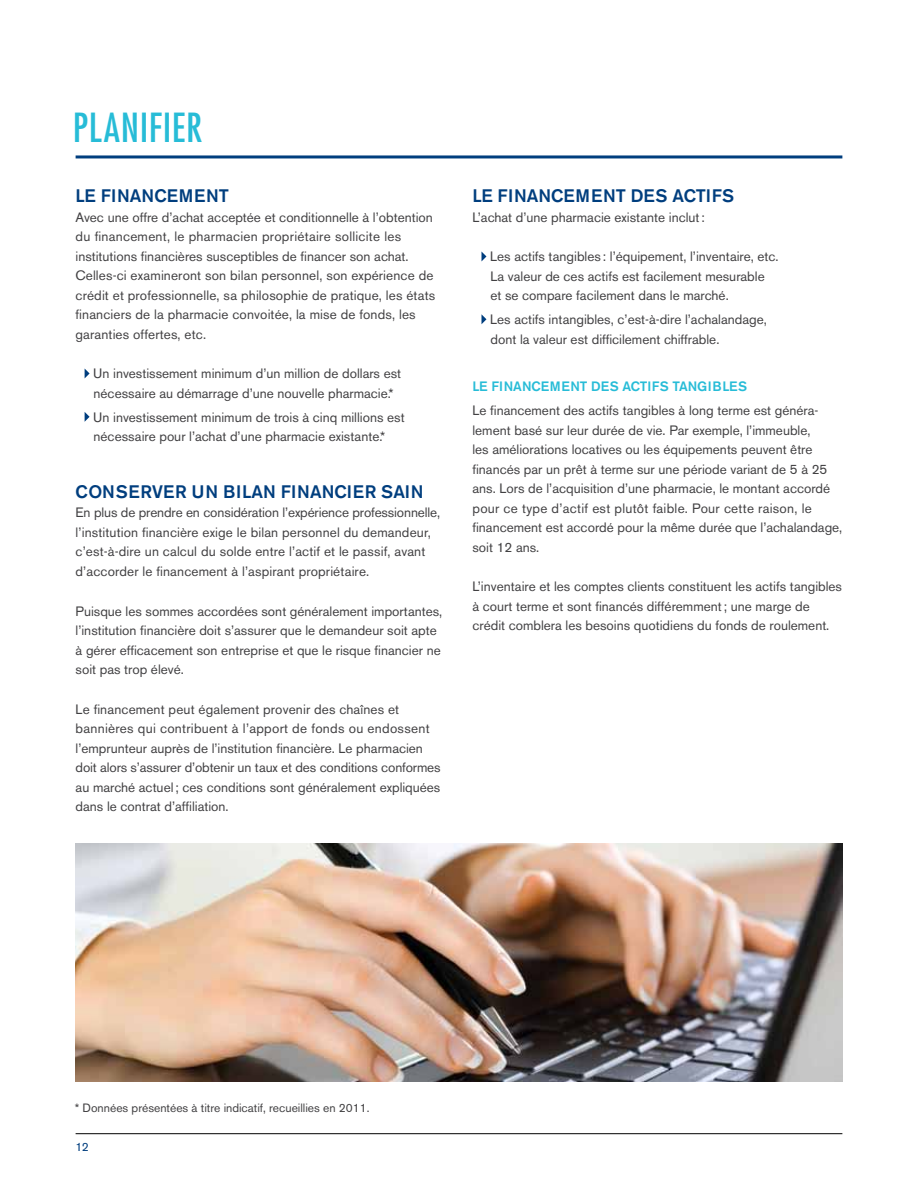
<style>
.page{position:relative;width:918px;height:1188px;background:#fff}
.page>*{position:absolute;margin:0;border:0;box-sizing:border-box;transform-origin:0 0}
.t1{font:condensed 39px "Futura LT";letter-spacing:.015em;color:#27bcd7}
.t2{font:500 18px "Akzidenz Grotesk BE";letter-spacing:.04em;color:#003e7e}
.t3{font:13.5px/19.5px "Akzidenz Grotesk BE";color:#414042}
.t4{font:500 13.5px "Akzidenz Grotesk BE";letter-spacing:.04em;color:#27bcd7}
.t5{font:12px "Akzidenz Grotesk BE";color:#414042}
.t6{font:12px "Akzidenz Grotesk BE";color:#003e7e}
</style>
<div class="page">
<hr style="left:76px;top:155px;width:766px;height:3px;background:#003e7e">
<hr style="left:76px;top:1133px;width:766px;height:1px;background:#000">
<svg style="left:85px;top:369px;width:5px;height:9px"></svg>
<svg style="left:85px;top:412px;width:5px;height:10px"></svg>
<svg style="left:482px;top:252px;width:4px;height:9px"></svg>
<svg style="left:482px;top:315px;width:4px;height:9px"></svg>
<img style="left:76px;top:844px;width:766px;height:238px">
<h1 class="t1" style="left:73px;top:104px;width:131px">PLANIFIER</h1>
<h2 class="t2" style="left:76px;top:185px;width:155px">LE FINANCEMENT</h2>
<p class="t3" style="left:76px;top:207px;width:361px">Avec une offre d’achat acceptée et conditionnelle à l’obtention du financement, le pharmacien propriétaire sollicite les institutions financières susceptibles de financer son achat.<br>Celles-ci examineront son bilan personnel, son expérience de crédit et professionnelle, sa philosophie de pratique, les états financiers de la pharmacie convoitée, la mise de fonds, les garanties offertes, etc.</p>
<p class="t3" style="left:93px;top:364px;width:309px">Un investissement minimum d’un million de dollars est nécessaire au démarrage d’une nouvelle pharmacie.*</p>
<p class="t3" style="left:93px;top:407px;width:313px">Un investissement minimum de trois à cinq millions est nécessaire pour l’achat d’une pharmacie existante.*</p>
<h2 class="t2" style="left:76px;top:481px;width:350px">CONSERVER UN BILAN FINANCIER SAIN</h2>
<p class="t3" style="left:76px;top:503px;width:366px">En plus de prendre en considération l’expérience professionnelle, l’institution financière exige le bilan personnel du demandeur, c’est-à-dire un calcul du solde entre l’actif et le passif, avant d’accorder le financement à l’aspirant propriétaire.</p>
<p class="t3" style="left:76px;top:601px;width:368px">Puisque les sommes accordées sont généralement importantes, l’institution financière doit s’assurer que le demandeur soit apte à gérer efficacement son entreprise et que le risque financier ne soit pas trop élevé.</p>
<p class="t3" style="left:76px;top:699px;width:367px">Le financement peut également provenir des chaînes et bannières qui contribuent à l’apport de fonds ou endossent l’emprunteur auprès de l’institution financière. Le pharmacien doit alors s’assurer d’obtenir un taux et des conditions conformes au marché actuel; ces conditions sont généralement expliquées dans le contrat d’affiliation.</p>
<h2 class="t2" style="left:472px;top:185px;width:263px">LE FINANCEMENT DES ACTIFS</h2>
<p class="t3" style="left:472px;top:207px;width:234px">L’achat d’une pharmacie existante inclut:</p>
<p class="t3" style="left:490px;top:247px;width:290px">Les actifs tangibles : l’équipement, l’inventaire, etc.<br>La valeur de ces actifs est facilement mesurable et se compare facilement dans le marché.</p>
<p class="t3" style="left:490px;top:310px;width:278px">Les actifs intangibles, c’est-à-dire l’achalandage, dont la valeur est difficilement chiffrable.</p>
<p class="t4" style="left:473px;top:378px;width:276px">LE FINANCEMENT DES ACTIFS TANGIBLES</p>
<p class="t3" style="left:472px;top:401px;width:371px">Le financement des actifs tangibles à long terme est généra&shy;lement basé sur leur durée de vie. Par exemple, l’immeuble,<br>les améliorations locatives ou les équipements peuvent être financés par un prêt à terme sur une période variant de 5 à 25 ans. Lors de l’acquisition d’une pharmacie, le montant accordé pour ce type d’actif est plutôt faible. Pour cette raison, le financement est accordé pour la même durée que l’achalandage, soit 12 ans.</p>
<p class="t3" style="left:472px;top:577px;width:371px">L’inventaire et les comptes clients constituent les actifs tangibles à court terme et sont financés différemment; une marge de crédit comblera les besoins quotidiens du fonds de roulement.</p>
<p class="t5" style="left:75px;top:1101px;width:296px">* Données présentées à titre indicatif, recueillies en 2011.</p>
<p class="t6" style="left:76px;top:1140px;width:15px">12</p>
</div>
